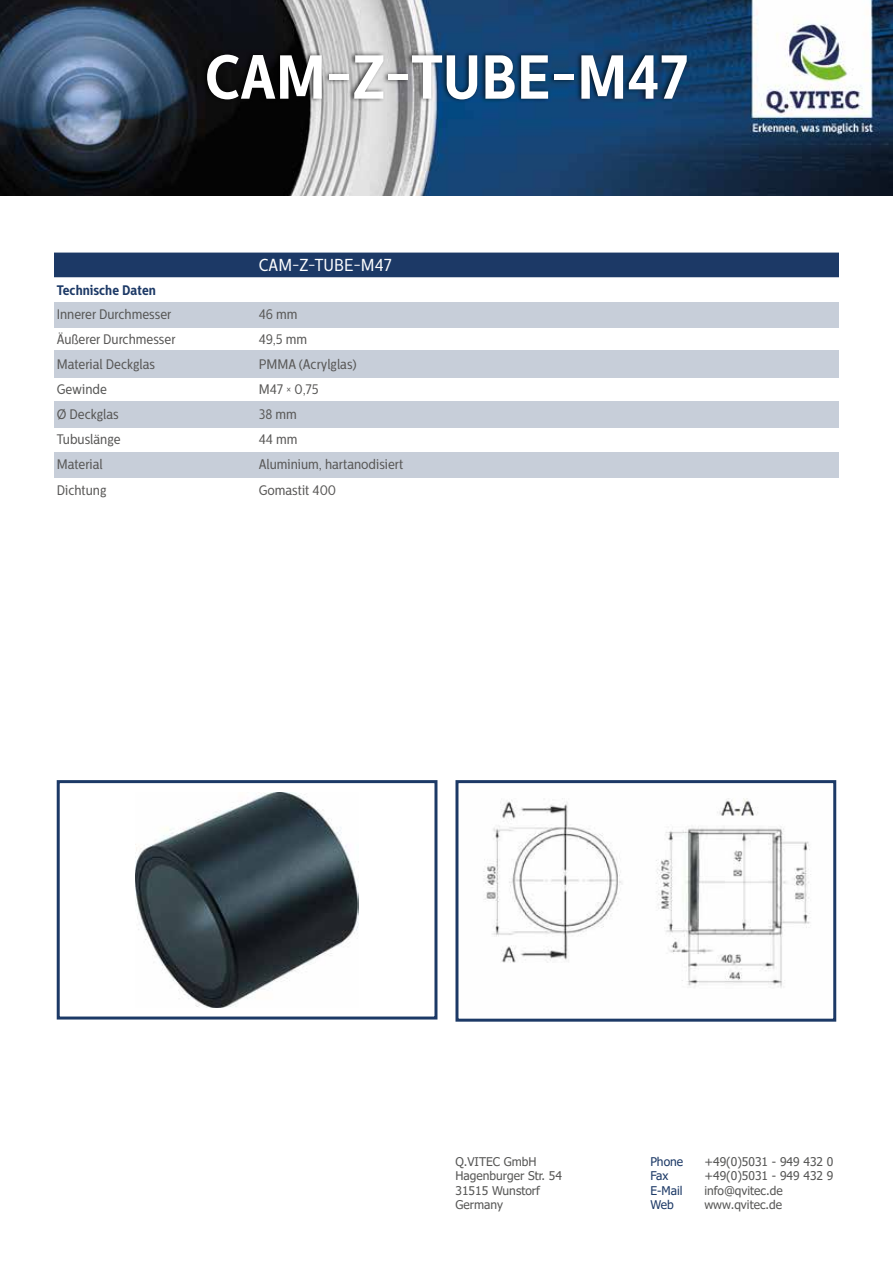
<style>
.page{position:relative;width:893px;height:1263px;background:#fff}
.page>*{position:absolute;margin:0;border:0;box-sizing:border-box;transform-origin:0 0}
.t1{font:700 61.95px "Centrale Sans Cnd";color:#fff}
.t2{font:17.25px "Centrale Sans Cnd";color:#fff}
.t3{font:13.8px "Centrale Sans Cnd";color:#585756}
.t4{font:13.8px "Centrale Sans Cnd";color:#575756}
.t5{font:700 13.8px "Centrale Sans Cnd";color:#1c3966}
.t6{font:12px/14.4px "Tahoma";color:#575756}
.t7{font:12px "Tahoma";color:#1c3966}
</style>
<div class="page">
<div style="left:54px;top:302px;width:785px;height:26px;background:#c7ced9"></div>
<div style="left:54px;top:351px;width:785px;height:27px;background:#c7ced9"></div>
<div style="left:54px;top:401px;width:785px;height:27px;background:#c7ced9"></div>
<div style="left:54px;top:452px;width:785px;height:26px;background:#c7ced9"></div>
<div style="left:54px;top:253px;width:785px;height:24px;background:#1c3966"></div>
<img style="left:135px;top:792px;width:224px;height:215px">
<div style="left:57px;top:780px;width:380px;height:239px;border:3px solid #1c3966"></div>
<img style="left:483px;top:798px;width:328px;height:190px">
<div style="left:455px;top:780px;width:381px;height:242px;border:3px solid #1c3966"></div>
<img style="left:0;top:0;width:893px;height:196px">
<div style="left:201px;top:50px;width:488px;height:53px;background:#000;opacity:.72"></div>
<h1 class="t1" style="left:205px;top:40px;width:484px">CAM-Z-TUBE-M47</h1>
<p class="t2" style="left:259px;top:255px;width:134px">CAM-Z-TUBE-M47</p>
<p class="t5" style="left:57px;top:282px;width:101px">Technische Daten</p>
<p class="t4" style="left:57px;top:307px;width:116px">Innerer Durchmesser</p>
<p class="t3" style="left:259px;top:307px;width:40px">46 mm</p>
<p class="t3" style="left:57px;top:331px;width:120px">Äußerer Durchmesser</p>
<p class="t3" style="left:259px;top:331px;width:50px">49,5 mm</p>
<p class="t3" style="left:57px;top:356px;width:100px">Material Deckglas</p>
<p class="t3" style="left:259px;top:356px;width:99px">PMMA (Acrylglas)</p>
<p class="t4" style="left:57px;top:381px;width:52px">Gewinde</p>
<p class="t3" style="left:259px;top:381px;width:61px">M47 × 0,75</p>
<p class="t3" style="left:57px;top:406px;width:63px">Ø Deckglas</p>
<p class="t3" style="left:259px;top:406px;width:40px">38 mm</p>
<p class="t3" style="left:57px;top:432px;width:65px">Tubuslänge</p>
<p class="t3" style="left:259px;top:432px;width:40px">44 mm</p>
<p class="t3" style="left:57px;top:457px;width:47px">Material</p>
<p class="t3" style="left:259px;top:457px;width:146px">Aluminium, hartanodisiert</p>
<p class="t3" style="left:57px;top:482px;width:51px">Dichtung</p>
<p class="t3" style="left:259px;top:482px;width:79px">Gomastit 400</p>
<p class="t6" style="left:455px;top:1155px;width:108px">Q.VITEC GmbH<br>Hagenburger Str. 54<br>31515 Wunstorf<br>Germany</p>
<p class="t7" style="left:650px;top:1153px;width:34px">Phone</p>
<p class="t6" style="left:704px;top:1155px;width:131px">+49(0)5031 - 949 432 0</p>
<p class="t7" style="left:650px;top:1168px;width:19px">Fax</p>
<p class="t6" style="left:704px;top:1169px;width:131px">+49(0)5031 - 949 432 9</p>
<p class="t7" style="left:650px;top:1182px;width:34px">E-Mail</p>
<p class="t6" style="left:704px;top:1184px;width:80px">info@qvitec.de</p>
<p class="t7" style="left:650px;top:1196px;width:25px">Web</p>
<p class="t6" style="left:704px;top:1198px;width:79px">www.qvitec.de</p>
</div>
